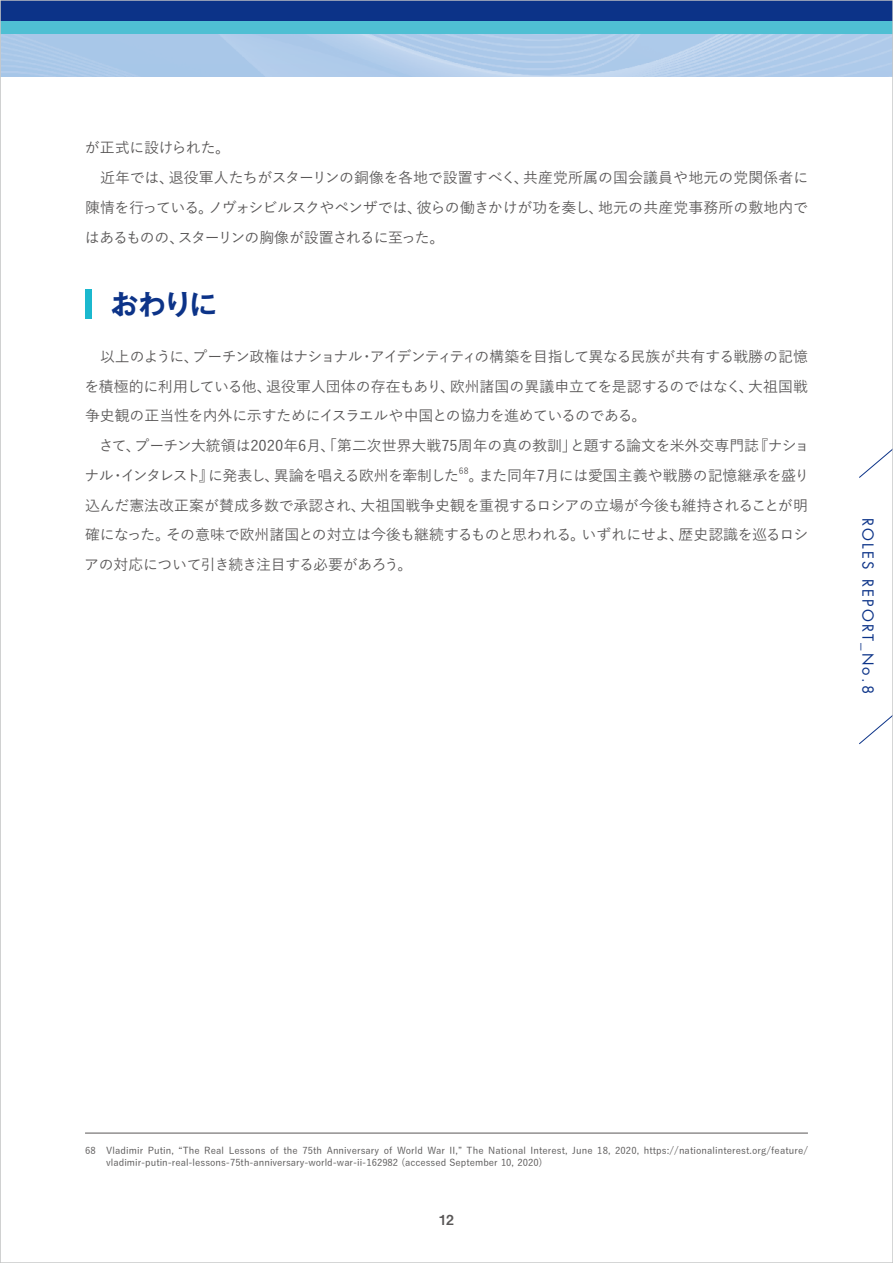
<style>
.page{position:relative;width:893px;height:1263px;background:#fff}
.page>*{position:absolute;margin:0;border:0;box-sizing:border-box;transform-origin:0 0}
.t1{font:700 27.6px "Gothic MB101 Pro De";color:#0c3388}
.t2{font:14.85px/29.7px "Yu Gothic Std M";letter-spacing:-.01em;color:#595757}
.t3{font:14.85px "Futura Std";letter-spacing:.15em;color:#0c3388}
.t4{font:13.8px "Midashi Go Pr 5 MB31";color:#595757}
.t5{font:9.6px/11.7px "Yu Gothic Std M";letter-spacing:.01em;color:#595757}
.t6{font:8.7px "Yu Gothic Std M";color:#595757}
</style>
<div class="page">
<div style="left:85px;top:289px;width:6px;height:30px;background:#1bb8ce"></div>
<img style="left:2px;top:34px;width:889px;height:43px">
<div style="left:0;top:0;width:893px;height:21px;background:#0c3388"></div>
<div style="left:0;top:21px;width:893px;height:13px;background:#4fbfd3"></div>
<svg style="left:859px;top:450px;width:32px;height:28px"></svg>
<svg style="left:859px;top:716px;width:32px;height:29px"></svg>
<hr style="left:85px;top:1133px;width:723px;height:1px;background:#595757">
<p class="t2" style="left:85px;top:132px;width:725px">が正式に設けられた。<br>　近年では、退役軍人たちがスターリンの銅像を各地で設置すべく、共産党所属の国会議員や地元の党関係者に陳情を行っている。ノヴォシビルスクやペンザでは、彼らの働きかけが功を奏し、地元の共産党事務所の敷地内ではあるものの、スターリンの胸像が設置されるに至った。</p>
<h1 class="t1" style="left:111px;top:281px;width:108px">おわりに</h1>
<p class="t2" style="left:85px;top:341px;width:726px">　以上のように、プーチン政権はナショナル・アイデンティティの構築を目指して異なる民族が共有する戦勝の記憶を積極的に利用している他、退役軍人団体の存在もあり、欧州諸国の異議申立てを是認するのではなく、大祖国戦争史観の正当性を内外に示すためにイスラエルや中国との協力を進めているのである。<br>　さて、プーチン大統領は2020年6月、「第二次世界大戦75周年の真の教訓」と題する論文を米外交専門誌『ナショナル・インタレスト』に発表し、異論を唱える欧州を牽制した</p>
<p class="t6" style="left:459px;top:464px;width:11px">68</p>
<p class="t2" style="left:84px;top:460px;width:727px;text-align:justify;text-indent:384px">。また同年7月には愛国主義や戦勝の記憶継承を盛り込んだ憲法改正案が賛成多数で承認され、大祖国戦争史観を重視するロシアの立場が今後も維持されることが明確になった。その意味で欧州諸国との対立は今後も継続するものと思われる。いずれにせよ、歴史認識を巡るロシアの対応について引き続き注目する必要があろう。</p>
<p class="t3" style="left:877px;top:518px;width:178px;rotate:90deg">ROLES REPORT_No.8</p>
<p class="t5" style="left:106px;top:1144px;width:703px;text-indent:-21px">68 Vladimir Putin, “The Real Lessons of the 75th Anniversary of World War II,” The National Interest, June 18, 2020, https://nationalinterest.org/feature/ vladimir-putin-real-lessons-75th-anniversary-world-war-ii-162982 (accessed September 10, 2020)</p>
<p class="t4" style="left:439px;top:1208px;width:16px">12</p>
</div>
